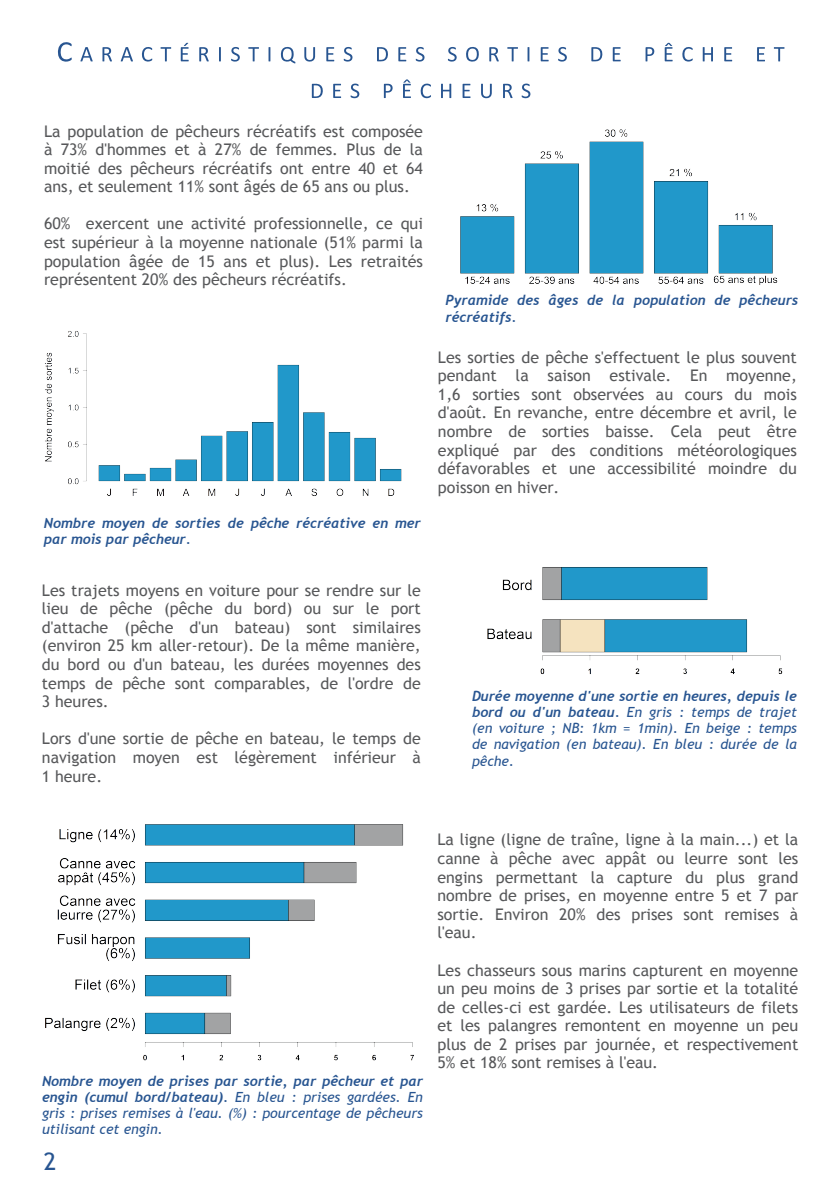
<style>
.page{position:relative;width:840px;height:1191px;background:#fff}
.page>*{position:absolute;margin:0;border:0;box-sizing:border-box;transform-origin:0 0}
.t1{font:24px "Trebuchet MS";color:#285591}
.t2{font:16px/18.6px "Trebuchet MS";color:#57585a;text-align:justify}
.t3{font:italic 700 14px/16.2px "Trebuchet";color:#285591}
.t4{font:italic 14px/16.2px "Trebuchet MS";color:#285591}
.s1{font-family:"Trebuchet";font-weight:700}
.s2{font-family:"Trebuchet MS";font-weight:400}
</style>
<div class="page">
<img style="left:45px;top:824px;width:369px;height:237px">
<svg style="left:58px;top:42px;width:14px;height:20px"></svg>
<svg style="left:80px;top:47px;width:13px;height:14px"></svg>
<svg style="left:102px;top:47px;width:10px;height:14px"></svg>
<svg style="left:121px;top:47px;width:12px;height:14px"></svg>
<svg style="left:142px;top:47px;width:10px;height:15px"></svg>
<svg style="left:160px;top:47px;width:11px;height:14px"></svg>
<svg style="left:181px;top:43px;width:7px;height:18px"></svg>
<svg style="left:199px;top:47px;width:10px;height:14px"></svg>
<svg style="left:219px;top:47px;width:2px;height:14px"></svg>
<svg style="left:231px;top:47px;width:9px;height:15px"></svg>
<svg style="left:248px;top:47px;width:11px;height:14px"></svg>
<svg style="left:268px;top:47px;width:2px;height:14px"></svg>
<svg style="left:281px;top:47px;width:14px;height:16px"></svg>
<svg style="left:304px;top:47px;width:11px;height:15px"></svg>
<svg style="left:326px;top:47px;width:8px;height:14px"></svg>
<svg style="left:343px;top:47px;width:9px;height:15px"></svg>
<svg style="left:377px;top:47px;width:11px;height:14px"></svg>
<svg style="left:398px;top:47px;width:8px;height:14px"></svg>
<svg style="left:415px;top:47px;width:9px;height:15px"></svg>
<svg style="left:447px;top:47px;width:9px;height:15px"></svg>
<svg style="left:466px;top:47px;width:12px;height:15px"></svg>
<svg style="left:489px;top:47px;width:9px;height:14px"></svg>
<svg style="left:507px;top:47px;width:10px;height:14px"></svg>
<svg style="left:527px;top:47px;width:2px;height:14px"></svg>
<svg style="left:540px;top:47px;width:8px;height:14px"></svg>
<svg style="left:558px;top:47px;width:8px;height:15px"></svg>
<svg style="left:591px;top:47px;width:11px;height:14px"></svg>
<svg style="left:612px;top:47px;width:8px;height:14px"></svg>
<svg style="left:645px;top:47px;width:9px;height:14px"></svg>
<svg style="left:664px;top:43px;width:8px;height:18px"></svg>
<svg style="left:682px;top:47px;width:10px;height:15px"></svg>
<svg style="left:702px;top:47px;width:10px;height:14px"></svg>
<svg style="left:724px;top:47px;width:7px;height:14px"></svg>
<svg style="left:757px;top:47px;width:7px;height:14px"></svg>
<svg style="left:773px;top:47px;width:11px;height:14px"></svg>
<svg style="left:311px;top:84px;width:11px;height:14px"></svg>
<svg style="left:333px;top:84px;width:8px;height:14px"></svg>
<svg style="left:350px;top:84px;width:9px;height:14px"></svg>
<svg style="left:383px;top:84px;width:9px;height:14px"></svg>
<svg style="left:403px;top:79px;width:7px;height:19px"></svg>
<svg style="left:420px;top:84px;width:11px;height:14px"></svg>
<svg style="left:441px;top:84px;width:10px;height:14px"></svg>
<svg style="left:462px;top:84px;width:8px;height:14px"></svg>
<svg style="left:481px;top:84px;width:10px;height:14px"></svg>
<svg style="left:503px;top:84px;width:9px;height:14px"></svg>
<svg style="left:521px;top:84px;width:9px;height:14px"></svg>
<img style="left:45px;top:331px;width:357px;height:165px">
<img style="left:487px;top:567px;width:296px;height:107px">
<img style="left:460px;top:129px;width:318px;height:156px">
<p class="t2" style="left:44px;top:121px;width:380px">La population de pêcheurs récréatifs est composée à 73% d'hommes et à 27% de femmes. Plus de la moitié des pêcheurs récréatifs ont entre 40 et 64 ans, et seulement 11% sont âgés de 65 ans ou plus.</p>
<p class="t2" style="left:44px;top:214px;width:380px">60% exercent une activité professionnelle, ce qui est supérieur à la moyenne nationale (51% parmi la population âgée de 15 ans et plus). Les retraités représentent 20% des pêcheurs récréatifs.</p>
<p class="t3" style="left:44px;top:515px;width:378px">Nombre moyen de sorties de pêche récréative en mer par mois par pêcheur.</p>
<p class="t2" style="left:42px;top:580px;width:380px">Les trajets moyens en voiture pour se rendre sur le lieu de pêche (pêche du bord) ou sur le port d'attache (pêche d'un bateau) sont similaires (environ 25 km aller‐retour). De la même manière, du bord ou d'un bateau, les durées moyennes des temps de pêche sont comparables, de l'ordre de 3 heures.</p>
<p class="t2" style="left:42px;top:729px;width:380px">Lors d'une sortie de pêche en bateau, le temps de navigation moyen est légèrement inférieur à 1 heure.</p>
<p class="t3" style="left:445px;top:292px;width:354px">Pyramide des âges de la population de pêcheurs récréatifs.</p>
<p class="t2" style="left:438px;top:347px;width:360px">Les sorties de pêche s'effectuent le plus souvent pendant la saison estivale. En moyenne, 1,6 sorties sont observées au cours du mois d'août. En revanche, entre décembre et avril, le nombre de sorties baisse. Cela peut être expliqué par des conditions météorologiques défavorables et une accessibilité moindre du poisson en hiver.</p>
<p class="t3" style="left:472px;top:687px;width:326px">Durée moyenne d'une sortie en heures, depuis le</p>
<p class="t4" style="left:472px;top:703px;width:326px;text-align:justify"><span class="s1">bord ou d'un bateau.</span> En gris : temps de trajet (en voiture ; NB: 1km = 1min). En beige : temps de navigation (en bateau). En bleu : durée de la pêche.</p>
<p class="t3" style="left:42px;top:1072px;width:382px">Nombre moyen de prises par sortie, par pêcheur et par engin (cumul bord/bateau). <span class="s2">En bleu : prises gardées. En</span></p>
<p class="t4" style="left:42px;top:1105px;width:382px">gris : prises remises à l'eau. (%) : pourcentage de pêcheurs utilisant cet engin.</p>
<h1 class="t1" style="left:44px;top:1147px;width:14px">2</h1>
<p class="t2" style="left:437px;top:830px;width:362px">La ligne (ligne de traîne, ligne à la main...) et la canne à pêche avec appât ou leurre sont les engins permettant la capture du plus grand nombre de prises, en moyenne entre 5 et 7 par sortie. Environ 20% des prises sont remises à l'eau.</p>
<p class="t2" style="left:437px;top:960px;width:362px">Les chasseurs sous marins capturent en moyenne un peu moins de 3 prises par sortie et la totalité de celles‐ci est gardée. Les utilisateurs de filets et les palangres remontent en moyenne un peu plus de 2 prises par journée, et respectivement 5% et 18% sont remises à l'eau.</p>
</div>
